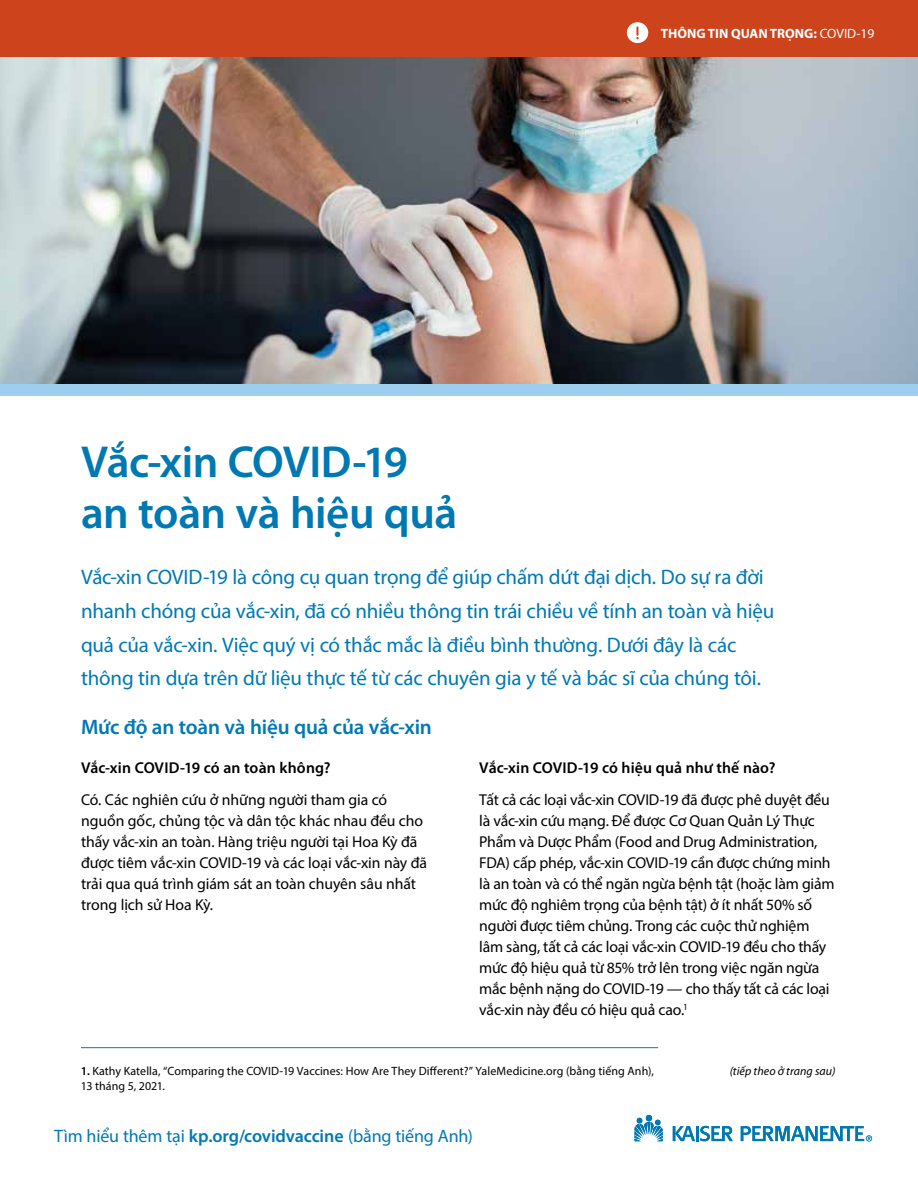
<style>
.page{position:relative;width:918px;height:1188px;background:#fff}
.page>*{position:absolute;margin:0;border:0;box-sizing:border-box;transform-origin:0 0}
.t1{font:600 45px/50.7px "Myriad Pro";letter-spacing:-.015em;color:#0079b3}
.t2{font:21px/33.8px "Myriad Pro";letter-spacing:-.01em;color:#0079b3}
.t3{font:600 21px "Myriad Pro";letter-spacing:-.01em;color:#0079b3}
.t4{font:18px "Myriad Pro";letter-spacing:-.01em;color:#0079b3}
.t5{font:15.75px/21px "Myriad Pro";letter-spacing:-.01em;color:#000}
.t6{font:600 15.75px "Myriad Pro";letter-spacing:.01em;color:#000}
.t7{font:700 13.5px "Myriad Pro";color:#fff}
.t8{font:12px "Myriad Pro";letter-spacing:.005em;color:#000}
.t9{font:italic 12px "Myriad Pro";letter-spacing:.005em;color:#000}
.s1{font-weight:400}
.s2{font-weight:600}
</style>
<div class="page">
<img style="left:0;top:56px;width:918px;height:328px">
<div style="left:0;top:384px;width:918px;height:12px;background:#9ccef0"></div>
<hr style="left:81px;top:1047px;width:577px;height:1px;background:#0079b3">
<div style="left:0;top:0;width:918px;height:56px;background:#cd431c"></div>
<svg style="left:627px;top:22px;width:21px;height:21px"></svg>
<svg style="left:634px;top:1115px;width:29px;height:26px"></svg>
<svg style="left:673px;top:1126px;width:60px;height:15px"></svg>
<svg style="left:741px;top:1126px;width:131px;height:16px"></svg>
<p class="t7" style="left:661px;top:24px;width:215px">THÔNG TIN QUAN TRỌNG: <span class="s1">COVID-19</span></p>
<h1 class="t1" style="left:81px;top:435px;width:378px">Vắc-xin COVID-19 an toàn và hiệu quả</h1>
<p class="t2" style="left:81px;top:560px;width:695px">Vắc-xin COVID-19 là công cụ quan trọng để giúp chấm dứt đại dịch. Do sự ra đời nhanh chóng của vắc-xin, đã có nhiều thông tin trái chiều về tính an toàn và hiệu quả của vắc-xin. Việc quý vị có thắc mắc là điều bình thường. Dưới đây là các thông tin dựa trên dữ liệu thực tế từ các chuyên gia y tế và bác sĩ của chúng tôi.</p>
<h2 class="t3" style="left:81px;top:714px;width:352px">Mức độ an toàn và hiệu quả của vắc-xin</h2>
<h3 class="t6" style="left:81px;top:758px;width:251px">Vắc-xin COVID-19 có an toàn không?</h3>
<p class="t5" style="left:81px;top:789px;width:348px">Có. Các nghiên cứu ở những người tham gia có nguồn gốc, chủng tộc và dân tộc khác nhau đều cho thấy vắc-xin an toàn. Hàng triệu người tại Hoa Kỳ đã được tiêm vắc-xin COVID-19 và các loại vắc-xin này đã trải qua quá trình giám sát an toàn chuyên sâu nhất trong lịch sử Hoa Kỳ.</p>
<h3 class="t6" style="left:479px;top:758px;width:298px">Vắc-xin COVID-19 có hiệu quả như thế nào?</h3>
<p class="t5" style="left:479px;top:789px;width:357px">Tất cả các loại vắc-xin COVID-19 đã được phê duyệt đều là vắc-xin cứu mạng. Để được Cơ Quan Quản Lý Thực Phẩm và Dược Phẩm (Food and Drug Administration, FDA) cấp phép, vắc-xin COVID-19 cần được chứng minh là an toàn và có thể ngăn ngừa bệnh tật (hoặc làm giảm mức độ nghiêm trọng của bệnh tật) ở ít nhất 50% số người được tiêm chủng. Trong các cuộc thử nghiệm lâm sàng, tất cả các loại vắc-xin COVID-19 đều cho thấy mức độ hiệu quả từ 85% trở lên trong việc ngăn ngừa mắc bệnh nặng do COVID-19 — cho thấy tất cả các loại vắc-xin này đều có hiệu quả cao.<sup>1</sup></p>
<p class="t8" style="left:81px;top:1064px;width:574px"><span class="s2">1.</span> Kathy Katella, “Comparing the COVID-19 Vaccines: How Are They Different?” YaleMedicine.org (bằng tiếng Anh),</p>
<p class="t9" style="left:730px;top:1064px;width:107px">(tiếp theo ở trang sau)</p>
<p class="t8" style="left:81px;top:1079px;width:85px">13 tháng 5, 2021.</p>
<p class="t4" style="left:54px;top:1124px;width:420px">Tìm hiểu thêm tại <span class="s2">kp.org/covidvaccine</span> (bằng tiếng Anh)</p>
</div>
